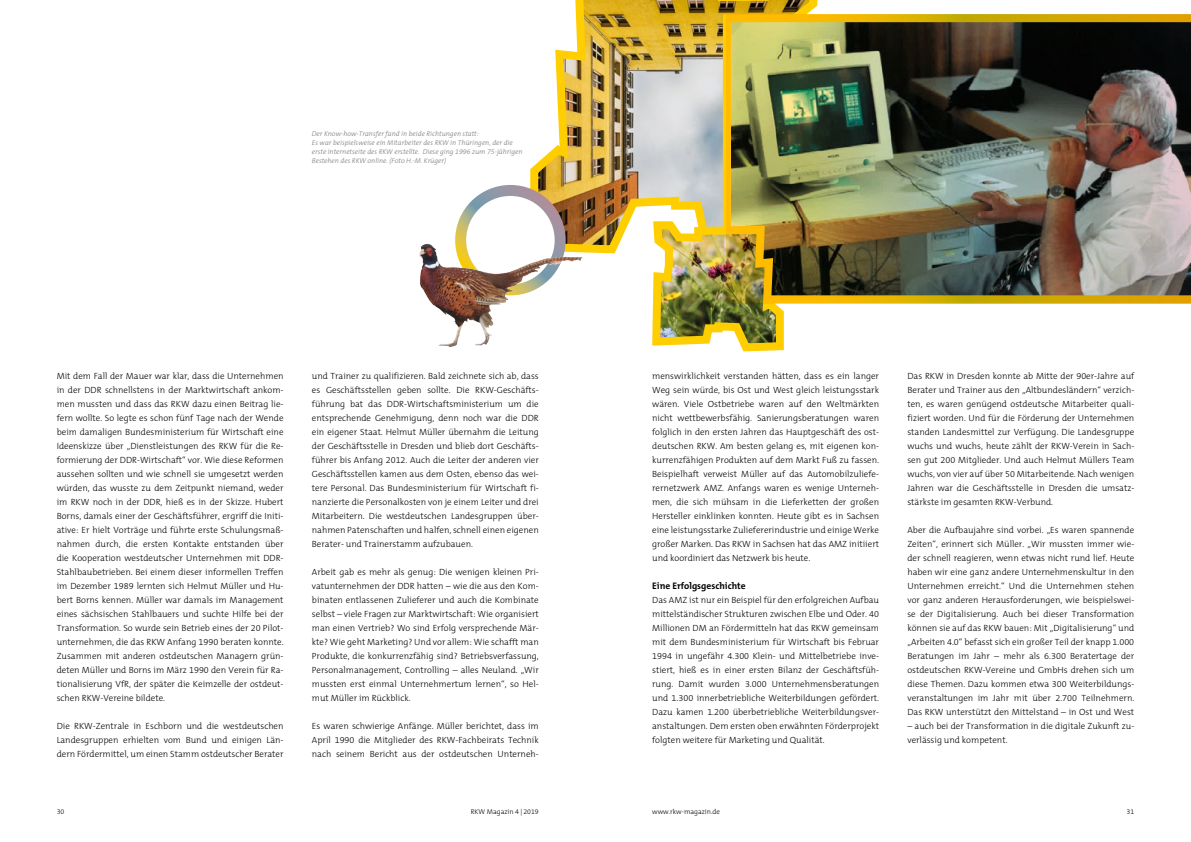
<style>
.page{position:relative;width:1191px;height:842px;background:#fff}
.page>*{position:absolute;margin:0;border:0;box-sizing:border-box;transform-origin:0 0}
.copy_bold{font:700 9.5px "The Mix B W7";color:#000}
.copy{font:300 9px/14px "The Mix B W3";color:#000;text-align:justify}
.autor{font:italic 300 7px/9px "The Mix B W3";color:#7c7b7b}
.t1{font:300 7px "The Mix B W3";color:#000}
</style>
<div class="page">
<img style="left:526px;top:0;width:292px;height:257px">
<svg style="left:461px;top:190px;width:99px;height:100px"></svg>
<div style="left:455px;top:185px;width:110px;height:110px;border:11px solid #fff;border-radius:50%"></div>
<img style="left:648px;top:217px;width:140px;height:135px">
<img style="left:727px;top:14px;width:464px;height:289px">
<img style="left:419px;top:244px;width:89px;height:103px">
<p class="autor" style="left:312px;top:129px;width:212px">Der Know-how-Transfer fand in beide Richtungen statt:<br>Es war beispielsweise ein Mitarbeiter des RKW in Thüringen, der die erste Internetseite des RKW erstellte. Diese ging 1996 zum 75-jährigen Bestehen des RKW online. (Foto H.-M. Krüger)</p>
<p class="copy" style="left:57px;top:369px;width:228px">Mit dem Fall der Mauer war klar, dass die Unternehmen in der DDR schnellstens in der Marktwirtschaft ankom&shy;men mussten und dass das RKW dazu einen Beitrag lie&shy;fern wollte. So legte es schon fünf Tage nach der Wende beim damaligen Bundesministerium für Wirtschaft eine Ideenskizze über „Dienstleistungen des RKW für die Re&shy;formierung der DDR-Wirtschaft“ vor. Wie diese Reformen aussehen sollten und wie schnell sie umgesetzt werden würden, das wusste zu dem Zeitpunkt niemand, weder im RKW noch in der DDR, hieß es in der Skizze. Hubert Borns, damals einer der Geschäftsführer, ergriff die Initi&shy;ative: Er hielt Vorträge und führte erste Schulungsmaß&shy;nahmen durch, die ersten Kontakte entstanden über die Kooperation westdeutscher Unternehmen mit DDR-Stahlbaubetrieben. Bei einem dieser informellen Treffen im Dezember 1989 lernten sich Helmut Müller und Hu&shy;bert Borns kennen. Müller war damals im Management eines sächsischen Stahlbauers und suchte Hilfe bei der Transformation. So wurde sein Betrieb eines der 20 Pilot&shy;unternehmen, die das RKW Anfang 1990 beraten konnte.<br>Zusammen mit anderen ostdeutschen Managern grün&shy;deten Müller und Borns im März 1990 den Verein für Ra&shy;tionalisierung VfR, der später die Keimzelle der ostdeut&shy;schen RKW-Vereine bildete.</p>
<p class="copy" style="left:57px;top:719px;width:228px">Die RKW-Zentrale in Eschborn und die westdeutschen Landesgruppen erhielten vom Bund und einigen Län&shy;dern Fördermittel, um einen Stamm ostdeutscher Berater</p>
<p class="copy" style="left:312px;top:369px;width:228px">und Trainer zu qualifizieren. Bald zeichnete sich ab, dass es Geschäftsstellen geben sollte. Die RKW-Geschäfts&shy;führung bat das DDR-Wirtschaftsministerium um die entsprechende Genehmigung, denn noch war die DDR ein eigener Staat. Helmut Müller übernahm die Leitung der Geschäftsstelle in Dresden und blieb dort Geschäfts&shy;führer bis Anfang 2012. Auch die Leiter der anderen vier Geschäftsstellen kamen aus dem Osten, ebenso das wei&shy;tere Personal. Das Bundesministerium für Wirtschaft fi&shy;nanzierte die Personalkosten von je einem Leiter und drei Mitarbeitern. Die westdeutschen Landesgruppen über&shy;nahmen Patenschaften und halfen, schnell einen eigenen Berater- und Trainerstamm aufzubauen.</p>
<p class="copy" style="left:312px;top:565px;width:228px">Arbeit gab es mehr als genug: Die wenigen kleinen Pri&shy;vatunternehmen der DDR hatten – wie die aus den Kom&shy;binaten entlassenen Zulieferer und auch die Kombinate selbst – viele Fragen zur Marktwirtschaft: Wie organisiert man einen Vertrieb? Wo sind Erfolg versprechende Mär&shy;kte? Wie geht Marketing? Und vor allem: Wie schafft man Produkte, die konkurrenzfähig sind? Betriebsverfassung, Personalmanagement, Controlling – alles Neuland. „Wir mussten erst einmal Unternehmertum lernen“, so Hel&shy;mut Müller im Rückblick.</p>
<p class="copy" style="left:312px;top:719px;width:228px">Es waren schwierige Anfänge. Müller berichtet, dass im April 1990 die Mitglieder des RKW-Fachbeirats Technik nach seinem Bericht aus der ostdeutschen Unterneh-</p>
<p class="copy" style="left:652px;top:369px;width:228px">menswirklichkeit verstanden hätten, dass es ein langer Weg sein würde, bis Ost und West gleich leistungsstark wären. Viele Ostbetriebe waren auf den Weltmärkten nicht wettbewerbsfähig. Sanierungsberatungen waren folglich in den ersten Jahren das Hauptgeschäft des ost&shy;deutschen RKW. Am besten gelang es, mit eigenen kon&shy;kurrenzfähigen Produkten auf dem Markt Fuß zu fassen.<br>Beispielhaft verweist Müller auf das Automobilzuliefe&shy;rernetzwerk AMZ. Anfangs waren es wenige Unterneh&shy;men, die sich mühsam in die Lieferketten der großen Hersteller einklinken konnten. Heute gibt es in Sachsen eine leistungsstarke Zuliefererindustrie und einige Werke großer Marken. Das RKW in Sachsen hat das AMZ initiiert und koordiniert das Netzwerk bis heute.</p>
<p class="copy_bold" style="left:652px;top:580px;width:95px">Eine Erfolgsgeschichte</p>
<p class="copy" style="left:652px;top:593px;width:228px">Das AMZ ist nur ein Beispiel für den erfolgreichen Aufbau mittelständischer Strukturen zwischen Elbe und Oder. 40<br>Millionen DM an Fördermitteln hat das RKW gemeinsam mit dem Bundesministerium für Wirtschaft bis Februar 1994 in ungefähr 4.300 Klein- und Mittelbetriebe inve&shy;stiert, hieß es in einer ersten Bilanz der Geschäftsfüh&shy;rung. Damit wurden 3.000 Unternehmensberatungen und 1.300 innerbetriebliche Weiterbildungen gefördert.<br>Dazu kamen 1.200 überbetriebliche Weiterbildungsver&shy;anstaltungen. Dem ersten oben erwähnten Förderprojekt folgten weitere für Marketing und Qualität.</p>
<p class="copy" style="left:907px;top:369px;width:228px">Das RKW in Dresden konnte ab Mitte der 90er-Jahre auf Berater und Trainer aus den „Altbundesländern“ verzich&shy;ten, es waren genügend ostdeutsche Mitarbeiter quali&shy;fiziert worden. Und für die Förderung der Unternehmen standen Landesmittel zur Verfügung. Die Landesgruppe wuchs und wuchs, heute zählt der RKW-Verein in Sach&shy;sen gut 200 Mitglieder. Und auch Helmut Müllers Team wuchs, von vier auf über 50 Mitarbeitende. Nach wenigen Jahren war die Geschäftsstelle in Dresden die umsatz&shy;stärkste im gesamten RKW-Verbund.</p>
<p class="copy" style="left:907px;top:523px;width:228px">Aber die Aufbaujahre sind vorbei. „Es waren spannende Zeiten“, erinnert sich Müller. „Wir mussten immer wie&shy;der schnell reagieren, wenn etwas nicht rund lief. Heute haben wir eine ganz andere Unternehmenskultur in den Unternehmen erreicht.“ Und die Unternehmen stehen vor ganz anderen Herausforderungen, wie beispielswei&shy;se der Digitalisierung. Auch bei dieser Transformation können sie auf das RKW bauen: Mit „Digitalisierung“ und „Arbeiten 4.0“ befasst sich ein großer Teil der knapp 1.000<br>Beratungen im Jahr – mehr als 6.300 Beratertage der ostdeutschen RKW-Vereine und GmbHs drehen sich um diese Themen. Dazu kommen etwa 300 Weiterbildungs&shy;veranstaltungen im Jahr mit über 2.700 Teilnehmern.<br>Das RKW unterstützt den Mittelstand – in Ost und West</p>
<p class="copy" style="left:907px;top:719px;width:228px">– auch bei der Transformation in die digitale Zukunft zu&shy;verlässig und kompetent.</p>
<p class="t1" style="left:57px;top:807px;width:9px">30</p>
<p class="t1" style="left:471px;top:807px;width:69px">RKW Magazin 4 | 2019</p>
<p class="t1" style="left:652px;top:807px;width:69px">www.rkw-magazin.de</p>
<p class="t1" style="left:1126px;top:807px;width:9px">31</p>
</div>
